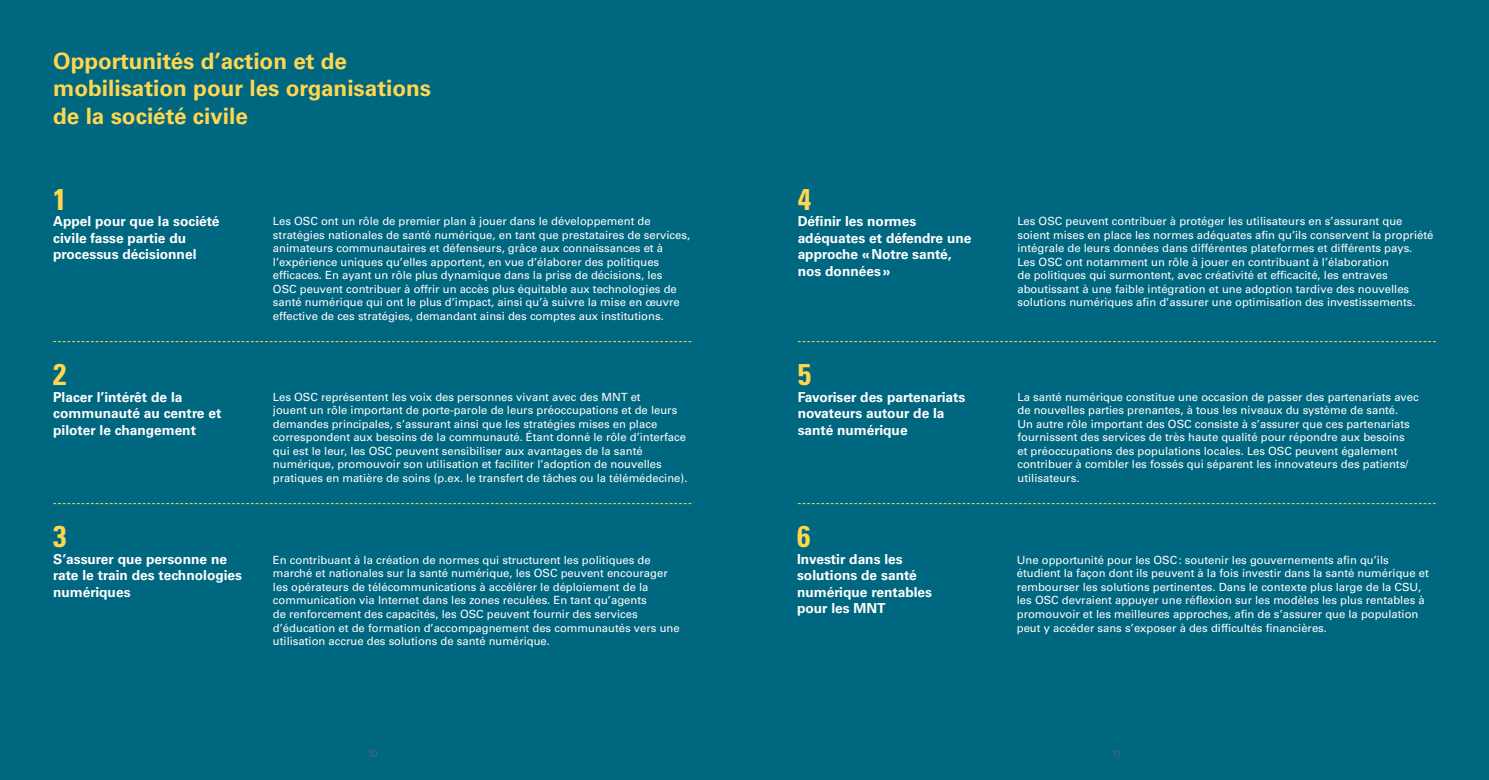
<style>
.page{position:relative;width:1489px;height:780px;background:#fff}
.page>*{position:absolute;margin:0;border:0;box-sizing:border-box;transform-origin:0 0}
.subt_2{font:700 condensed 30px "Univers LT Std";color:#ffd64e}
.TIT_01{font:700 22.5px/27px "Univers LT Std";color:#ffd64e}
.subt_2-2{font:700 13.75px/16.5px "Univers LT Std";color:#fff}
.TXT_sin{font:11.25px/13.5px "Univers LT Std";color:#fff}
.t1{font:300 10px "Univers LT Std";color:#686492}
</style>
<div class="page">
<div style="left:0;top:0;width:1488px;height:780px;background:#006780"></div>
<svg style="left:53px;top:341px;width:638px;height:1px"></svg>
<svg style="left:797px;top:341px;width:638px;height:1px"></svg>
<svg style="left:53px;top:503px;width:638px;height:1px"></svg>
<svg style="left:797px;top:503px;width:638px;height:1px"></svg>
<p class="TIT_01" style="left:53px;top:48px;width:379px">Opportunités d’action et de mobilisation pour les organisations de la société civile</p>
<p class="subt_2" style="left:53px;top:180px;width:15px">1</p>
<p class="subt_2-2" style="left:53px;top:213px;width:168px">Appel pour que la société civile fasse partie du processus décisionnel</p>
<p class="TXT_sin" style="left:273px;top:215px;width:418px">Les OSC ont un rôle de premier plan à jouer dans le développement de stratégies nationales de santé numérique, en tant que prestataires de services, animateurs communautaires et défenseurs, grâce aux connaissances et à l’expérience uniques qu’elles apportent, en vue d’élaborer des politiques efficaces. En ayant un rôle plus dynamique dans la prise de décisions, les<br>OSC peuvent contribuer à offrir un accès plus équitable aux technologies de santé numérique qui ont le plus d’impact, ainsi qu’à suivre la mise en œuvre effective de ces stratégies, demandant ainsi des comptes aux institutions.</p>
<p class="subt_2" style="left:53px;top:356px;width:15px">2</p>
<p class="subt_2-2" style="left:53px;top:388px;width:170px">Placer l’intérêt de la communauté au centre et piloter le changement</p>
<p class="TXT_sin" style="left:273px;top:390px;width:416px">Les OSC représentent les voix des personnes vivant avec des MNT et<br>jouent un rôle important de porte-parole de leurs préoccupations et de leurs demandes principales, s’assurant ainsi que les stratégies mises en place correspondent aux besoins de la communauté. Étant donné le rôle d’interface qui est le leur, les OSC peuvent sensibiliser aux avantages de la santé numérique, promouvoir son utilisation et faciliter l’adoption de nouvelles pratiques en matière de soins (p.ex. le transfert de tâches ou la télémédecine).</p>
<p class="subt_2" style="left:53px;top:518px;width:15px">3</p>
<p class="subt_2-2" style="left:53px;top:550px;width:190px">S’assurer que personne ne rate le train des technologies numériques</p>
<p class="TXT_sin" style="left:273px;top:553px;width:408px">En contribuant à la création de normes qui structurent les politiques de marché et nationales sur la santé numérique, les OSC peuvent encourager les opérateurs de télécommunications à accélérer le déploiement de la communication via Internet dans les zones reculées. En tant qu’agents<br>de renforcement des capacités, les OSC peuvent fournir des services d’éducation et de formation d’accompagnement des communautés vers une utilisation accrue des solutions de santé numérique.</p>
<p class="subt_2" style="left:797px;top:180px;width:15px">4</p>
<p class="subt_2-2" style="left:797px;top:213px;width:175px">Définir les normes adéquates et défendre une approche «Notre santé, nos données»</p>
<p class="TXT_sin" style="left:1017px;top:215px;width:417px">Les OSC peuvent contribuer à protéger les utilisateurs en s’assurant que soient mises en place les normes adéquates afin qu’ils conservent la propriété intégrale de leurs données dans différentes plateformes et différents pays.<br>Les OSC ont notamment un rôle à jouer en contribuant à l’élaboration<br>de politiques qui surmontent, avec créativité et efficacité, les entraves aboutissant à une faible intégration et une adoption tardive des nouvelles solutions numériques afin d’assurer une optimisation des investissements.</p>
<p class="subt_2" style="left:797px;top:356px;width:15px">5</p>
<p class="subt_2-2" style="left:797px;top:388px;width:169px">Favoriser des partenariats novateurs autour de la santé numérique</p>
<p class="TXT_sin" style="left:1017px;top:390px;width:403px">La santé numérique constitue une occasion de passer des partenariats avec de nouvelles parties prenantes, à tous les niveaux du système de santé.<br>Un autre rôle important des OSC consiste à s’assurer que ces partenariats fournissent des services de très haute qualité pour répondre aux besoins<br>et préoccupations des populations locales. Les OSC peuvent également contribuer à combler les fossés qui séparent les innovateurs des patients/ utilisateurs.</p>
<p class="subt_2" style="left:797px;top:518px;width:15px">6</p>
<p class="subt_2-2" style="left:797px;top:550px;width:137px">Investir dans les solutions de santé numérique rentables pour les MNT</p>
<p class="TXT_sin" style="left:1016px;top:553px;width:413px">Une opportunité pour les OSC: soutenir les gouvernements afin qu’ils étudient la façon dont ils peuvent à la fois investir dans la santé numérique et rembourser les solutions pertinentes. Dans le contexte plus large de la CSU, les OSC devraient appuyer une réflexion sur les modèles les plus rentables à promouvoir et les meilleures approches, afin de s’assurer que la population peut y accéder sans s’exposer à des difficultés financières.</p>
<p class="t1" style="left:367px;top:747px;width:12px">10</p>
<p class="t1" style="left:1111px;top:747px;width:11px">11</p>
</div>
